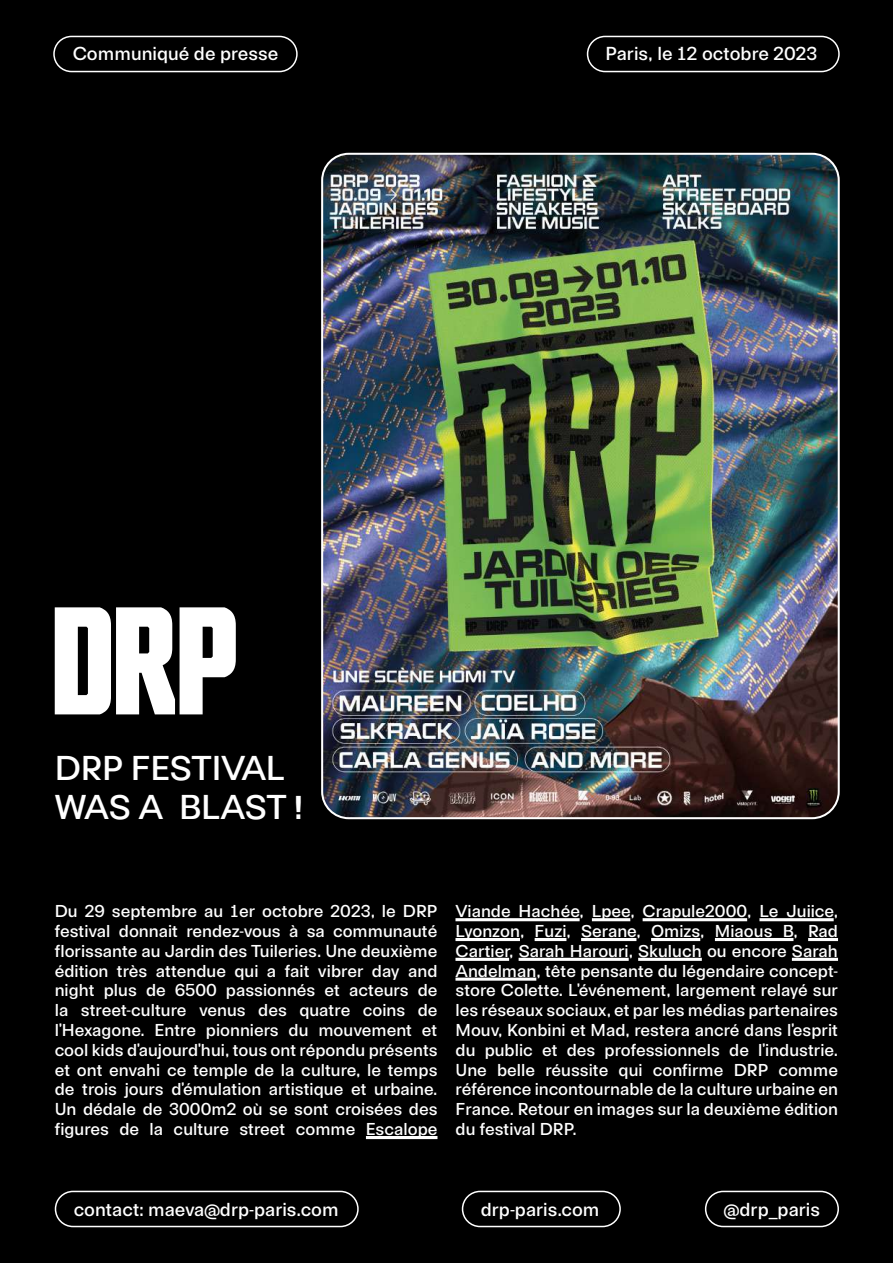
<style>
.page{position:relative;width:893px;height:1263px;background:#000}
.page>*{position:absolute;margin:0;border:0;box-sizing:border-box;transform-origin:0 0}
.t1{font:33px/39.6px "Multikulturelle";letter-spacing:-.01em;color:#fff}
.t2{font:18px "Multikulturelle";color:#fff}
.t3{font:16.5px/19.8px "Multikulturelle";color:#fff;text-align:justify}
</style>
<div class="page">
<div style="left:53px;top:36px;width:245px;height:36px;border:2px solid #fff;border-radius:18px"></div>
<div style="left:587px;top:36px;width:253px;height:36px;border:2px solid #fff;border-radius:18px"></div>
<div style="left:55px;top:1191px;width:304px;height:36px;border:2px solid #fff;border-radius:18px"></div>
<div style="left:462px;top:1191px;width:159px;height:36px;border:2px solid #fff;border-radius:18px"></div>
<div style="left:705px;top:1191px;width:134px;height:36px;border:2px solid #fff;border-radius:18px"></div>
<svg style="left:55px;top:607px;width:181px;height:107px"></svg>
<hr style="left:366px;top:1136px;width:71px;height:3px;background:#fff">
<img style="left:324px;top:154px;width:513px;height:664px">
<hr style="left:455px;top:918px;width:125px;height:3px;background:#fff">
<hr style="left:592px;top:918px;width:38px;height:3px;background:#fff">
<hr style="left:643px;top:918px;width:104px;height:3px;background:#fff">
<hr style="left:759px;top:918px;width:75px;height:3px;background:#fff">
<hr style="left:455px;top:938px;width:65px;height:3px;background:#fff">
<hr style="left:535px;top:938px;width:31px;height:3px;background:#fff">
<hr style="left:581px;top:938px;width:55px;height:3px;background:#fff">
<hr style="left:651px;top:938px;width:49px;height:3px;background:#fff">
<hr style="left:715px;top:938px;width:78px;height:3px;background:#fff">
<hr style="left:808px;top:938px;width:30px;height:3px;background:#fff">
<hr style="left:455px;top:958px;width:54px;height:3px;background:#fff">
<hr style="left:519px;top:958px;width:110px;height:3px;background:#fff">
<hr style="left:638px;top:958px;width:64px;height:3px;background:#fff">
<hr style="left:792px;top:958px;width:46px;height:3px;background:#fff">
<svg style="left:455px;top:977px;width:81px;height:4px"></svg>
<p class="t2" style="left:73px;top:43px;width:207px">Communiqué de presse</p>
<p class="t2" style="left:606px;top:43px;width:213px">Paris, le 12 octobre 2023</p>
<h1 class="t1" style="left:55px;top:747px;width:249px">DRP FESTIVAL<br>WAS A BLAST !</h1>
<p class="t3" style="left:55px;top:901px;width:384px">Du 29 septembre au 1er octobre 2023, le DRP festival donnait rendez-vous à sa communauté florissante au Jardin des Tuileries. Une deuxième édition très attendue qui a fait vibrer day and night plus de 6500 passionnés et acteurs de la street-culture venus des quatre coins de l’Hexagone. Entre pionniers du mouvement et cool kids d’aujourd’hui, tous ont répondu présents et ont envahi ce temple de la culture, le temps de trois jours d’émulation artistique et urbaine.<br>Un dédale de 3000m2 où se sont croisées des figures de la culture street comme Escalope</p>
<p class="t3" style="left:455px;top:901px;width:384px">Viande Hachée, Lpee, Crapule2000, Le Juiice, Lyonzon, Fuzi, Serane, Omizs, Miaous B, Rad Cartier, Sarah Harouri, Skuluch ou encore Sarah Andelman, tête pensante du légendaire concept&shy;store Colette. L’événement, largement relayé sur les réseaux sociaux, et par les médias partenaires Mouv, Konbini et Mad, restera ancré dans l’esprit du public et des professionnels de l’industrie.<br>Une belle réussite qui confirme DRP comme référence incontournable de la culture urbaine en France. Retour en images sur la deuxième édition du festival DRP.</p>
<p class="t2" style="left:74px;top:1198px;width:266px">contact: maeva@drp-paris.com</p>
<p class="t2" style="left:481px;top:1198px;width:120px">drp-paris.com</p>
<p class="t2" style="left:724px;top:1198px;width:98px">@drp_paris</p>
</div>
